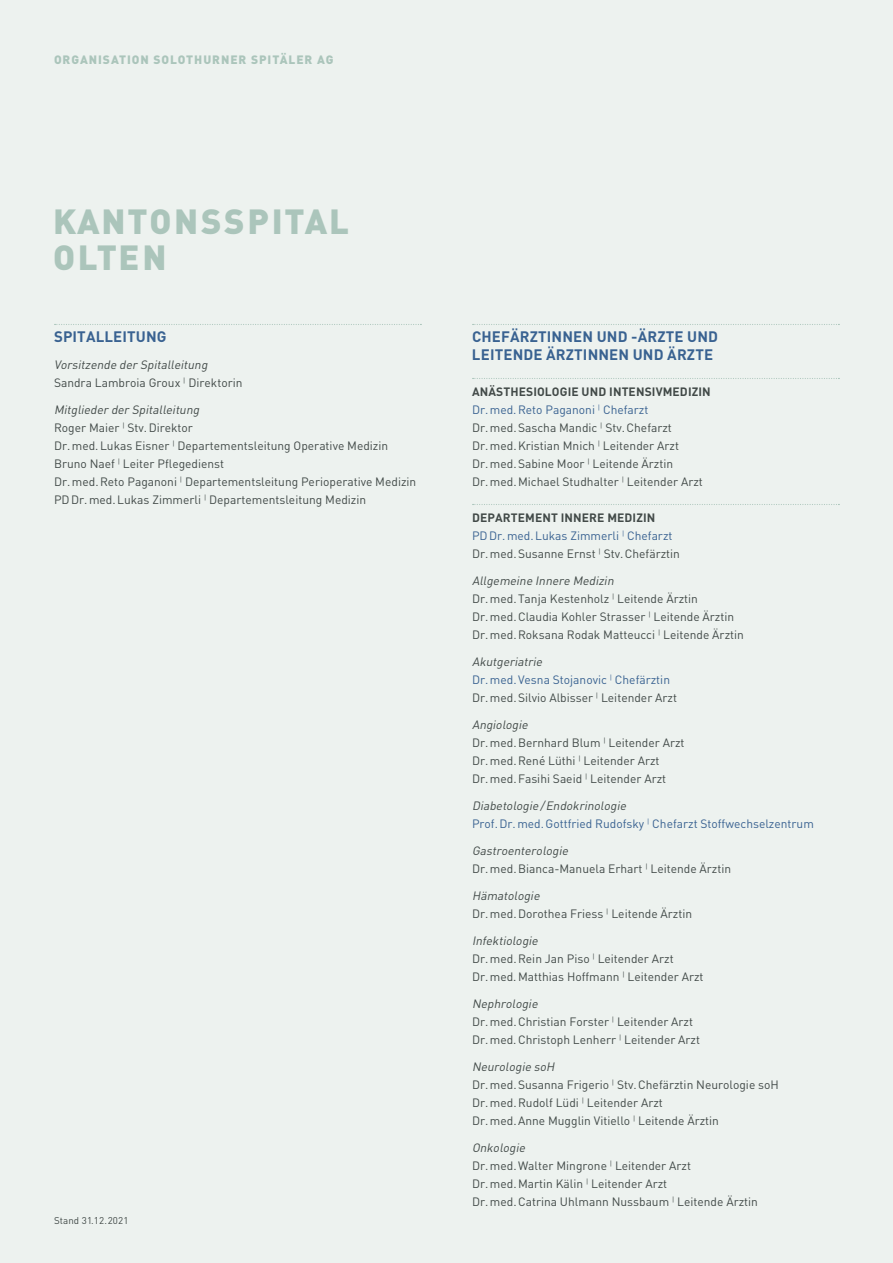
<style>
.page{position:relative;width:893px;height:1263px;background:#edf2ef}
.page>*{position:absolute;margin:0;border:0;box-sizing:border-box;transform-origin:0 0}
.t1{font:900 34.5px/36px "DIN";letter-spacing:.05em;color:#abc5bb}
.t2{font:700 15px/18px "DIN";letter-spacing:.01em;color:#396291}
.t3{font:12px/18px "DIN";color:#424a48}
.t4{font:12px/18px "DIN";color:#396291}
.t5{font:900 12px "DIN";letter-spacing:.08em;color:#abc5bb}
.t6{font:9.75px "DIN";letter-spacing:.01em;color:#424a48}
.s1{font-style:italic}
.s2{font-weight:700}
.s3{color:#396291}
.s4{font-style:italic;color:#424a48}
</style>
<div class="page">
<svg style="left:55px;top:324px;width:366px;height:1px"></svg>
<svg style="left:473px;top:324px;width:366px;height:1px"></svg>
<svg style="left:473px;top:378px;width:366px;height:1px"></svg>
<svg style="left:473px;top:504px;width:366px;height:1px"></svg>
<p class="t5" style="left:54px;top:52px;width:281px">ORGANISATION SOLOTHURNER SPITÄLER AG</p>
<h1 class="t1" style="left:53px;top:202px;width:297px">KANTONSSPITAL<br>OLTEN</h1>
<p class="t2" style="left:54px;top:327px;width:114px">SPITALLEITUNG</p>
<p class="t3" style="left:54px;top:355px;width:190px"><span class="s1">Vorsitzende der Spitalleitung<br></span>Sandra Lambroia Groux <sup>|</sup> Direktorin</p>
<p class="t3" style="left:54px;top:400px;width:364px"><span class="s1">Mitglieder der Spitalleitung<br></span>Roger Maier <sup>|</sup> Stv.Direktor<br>Dr.med.Lukas Eisner <sup>|</sup> Departementsleitung Operative Medizin Bruno Naef <sup>|</sup> Leiter Pflegedienst<br>Dr.med.Reto Paganoni <sup>|</sup> Departementsleitung Perioperative Medizin PDDr.med.Lukas Zimmerli <sup>|</sup> Departementsleitung Medizin</p>
<p class="t6" style="left:54px;top:1214px;width:76px">Stand 31.12.2021</p>
<p class="t2" style="left:472px;top:327px;width:248px">CHEFÄRZTINNEN UND -ÄRZTE UND<br>LEITENDE ÄRZTINNEN UND ÄRZTE</p>
<p class="t3" style="left:472px;top:382px;width:240px"><span class="s2">ANÄSTHESIOLOGIE UND INTENSIVMEDIZIN </span><span class="s3">Dr.med.Reto Paganoni</span> <sup>|</sup> <span class="s3">Chefarzt </span>Dr.med.Sascha Mandic <sup>|</sup> Stv.Chefarzt Dr.med.Kristian Mnich <sup>|</sup> Leitender Arzt Dr.med.Sabine Moor <sup>|</sup> Leitende Ärztin Dr.med.Michael Studhalter <sup>|</sup> Leitender Arzt</p>
<p class="t3" style="left:472px;top:508px;width:210px"><span class="s2">DEPARTEMENT INNERE MEDIZIN<br></span><span class="s3">PDDr.med.Lukas Zimmerli</span> <sup>|</sup> <span class="s3">Chefarzt<br></span>Dr.med.Susanne Ernst <sup>|</sup> Stv.Chefärztin</p>
<p class="t3" style="left:472px;top:571px;width:273px"><span class="s1">Allgemeine Innere Medizin<br></span>Dr.med.Tanja Kestenholz <sup>|</sup> Leitende Ärztin Dr.med.Claudia Kohler Strasser <sup>|</sup> Leitende Ärztin Dr.med.Roksana Rodak Matteucci <sup>|</sup> Leitende Ärztin</p>
<p class="t3" style="left:472px;top:652px;width:207px"><span class="s1">Akutgeriatrie<br></span><span class="s3">Dr.med.Vesna Stojanovic</span> <sup>|</sup> <span class="s3">Chefärztin<br></span>Dr.med.Silvio Albisser <sup>|</sup> Leitender Arzt</p>
<p class="t3" style="left:472px;top:715px;width:214px"><span class="s1">Angiologie<br></span>Dr.med.Bernhard Blum <sup>|</sup> Leitender Arzt<br>Dr.med.René Lüthi <sup>|</sup> Leitender Arzt<br>Dr.med.Fasihi Saeid <sup>|</sup> Leitender Arzt</p>
<p class="t4" style="left:472px;top:796px;width:343px"><span class="s4">Diabetologie/Endokrinologie<br></span>Prof.Dr.med.Gottfried Rudofsky <sup>|</sup> Chefarzt Stoffwechselzentrum</p>
<p class="t3" style="left:472px;top:841px;width:261px"><span class="s1">Gastroenterologie<br></span>Dr.med.Bianca-Manuela Erhart <sup>|</sup> Leitende Ärztin</p>
<p class="t3" style="left:472px;top:886px;width:222px"><span class="s1">Hämatologie<br></span>Dr.med.Dorothea Friess <sup>|</sup> Leitende Ärztin</p>
<p class="t3" style="left:472px;top:931px;width:233px"><span class="s1">Infektiologie<br></span>Dr.med.Rein Jan Piso <sup>|</sup> Leitender Arzt<br>Dr.med.Matthias Hoffmann <sup>|</sup> Leitender Arzt</p>
<p class="t3" style="left:472px;top:994px;width:230px"><span class="s1">Nephrologie<br></span>Dr.med.Christian Forster <sup>|</sup> Leitender Arzt<br>Dr.med.Christoph Lenherr <sup>|</sup> Leitender Arzt</p>
<p class="t3" style="left:472px;top:1057px;width:308px"><span class="s1">Neurologie soH<br></span>Dr.med.Susanna Frigerio <sup>|</sup> Stv.Chefärztin Neurologie soH Dr.med.Rudolf Lüdi <sup>|</sup> Leitender Arzt<br>Dr.med.Anne Mugglin Vitiello <sup>|</sup> Leitende Ärztin</p>
<p class="t3" style="left:472px;top:1138px;width:287px"><span class="s1">Onkologie<br></span>Dr.med.Walter Mingrone <sup>|</sup> Leitender Arzt Dr.med.Martin Kälin <sup>|</sup> Leitender Arzt<br>Dr.med.Catrina Uhlmann Nussbaum <sup>|</sup> Leitende Ärztin</p>
</div>
